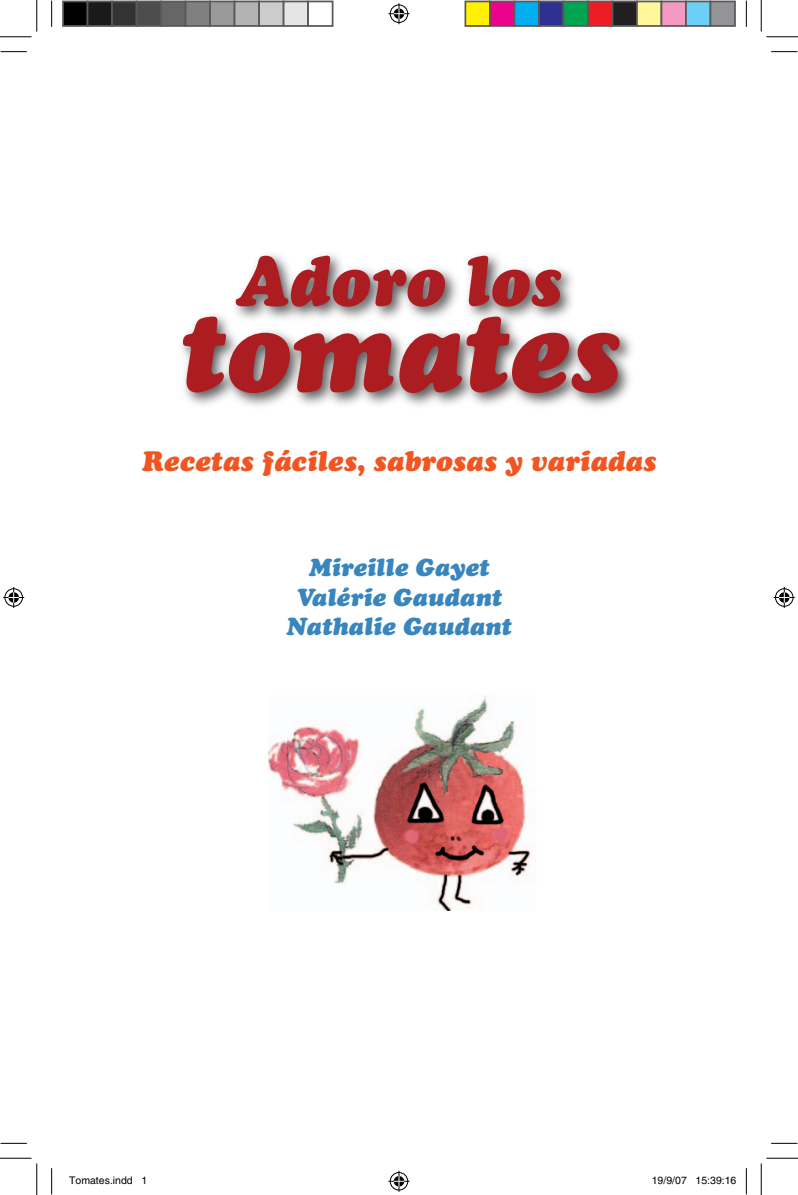
<style>
.page{position:relative;width:798px;height:1195px;background:#fff}
.page>*{position:absolute;margin:0;border:0;box-sizing:border-box;transform-origin:0 0}
.t1{font:italic 900 113.75px "Cooper";color:#ac1d21;scale:.94 1}
.t2{font:italic 900 70px "Cooper";color:#ac1d21;scale:.94 1}
.t3{font:italic 900 28px "Cooper";color:#f15622}
.t4{font:italic 900 24.5px/29.4px "Cooper";color:#3886bd;text-align:center}
.t5{font:10.5px "Helvetica";color:#000}
</style>
<div class="page">
<div style="left:175px;top:248px;width:462px;height:163px;background:#231f20;opacity:.75"></div>
<img style="left:268px;top:696px;width:263px;height:215px">
<svg style="left:1px;top:51px;width:26px;height:1px"></svg>
<svg style="left:771px;top:51px;width:26px;height:1px"></svg>
<svg style="left:1px;top:1143px;width:26px;height:1px"></svg>
<svg style="left:771px;top:1143px;width:26px;height:1px"></svg>
<svg style="left:51px;top:1px;width:1px;height:26px"></svg>
<svg style="left:51px;top:1168px;width:1px;height:26px"></svg>
<svg style="left:746px;top:1px;width:1px;height:26px"></svg>
<svg style="left:746px;top:1168px;width:1px;height:26px"></svg>
<hr style="left:0;top:36px;width:32px;height:1px;background:#000">
<hr style="left:766px;top:36px;width:32px;height:1px;background:#000">
<hr style="left:0;top:1158px;width:32px;height:1px;background:#000">
<hr style="left:766px;top:1158px;width:32px;height:1px;background:#000">
<hr style="left:36px;top:0;width:1px;height:31px;background:#000">
<hr style="left:36px;top:1163px;width:1px;height:32px;background:#000">
<hr style="left:761px;top:0;width:1px;height:31px;background:#000">
<hr style="left:761px;top:1163px;width:1px;height:32px;background:#000">
<svg style="left:388px;top:3px;width:21px;height:21px"></svg>
<svg style="left:388px;top:1170px;width:21px;height:21px"></svg>
<svg style="left:3px;top:587px;width:21px;height:21px"></svg>
<svg style="left:774px;top:587px;width:21px;height:21px"></svg>
<div style="left:63px;top:1px;width:25px;height:25px;background:#000"></div>
<div style="left:62px;top:1px;width:26px;height:26px;border:2px solid #595959"></div>
<div style="left:88px;top:1px;width:24px;height:25px;background:#1a1a1a"></div>
<div style="left:87px;top:1px;width:26px;height:26px;border:2px solid #595959"></div>
<div style="left:112px;top:1px;width:25px;height:25px;background:#333"></div>
<div style="left:111px;top:1px;width:26px;height:26px;border:2px solid #595959"></div>
<div style="left:137px;top:1px;width:24px;height:25px;background:#4d4d4d"></div>
<div style="left:136px;top:1px;width:26px;height:26px;border:2px solid #595959"></div>
<div style="left:161px;top:1px;width:25px;height:25px;background:#666"></div>
<div style="left:160px;top:1px;width:26px;height:26px;border:2px solid #595959"></div>
<div style="left:186px;top:1px;width:24px;height:25px;background:#808080"></div>
<div style="left:185px;top:1px;width:26px;height:26px;border:2px solid #595959"></div>
<div style="left:210px;top:1px;width:25px;height:25px;background:#999"></div>
<div style="left:209px;top:1px;width:26px;height:26px;border:2px solid #595959"></div>
<div style="left:235px;top:1px;width:24px;height:25px;background:#b3b3b3"></div>
<div style="left:234px;top:1px;width:26px;height:26px;border:2px solid #595959"></div>
<div style="left:259px;top:1px;width:25px;height:25px;background:#ccc"></div>
<div style="left:258px;top:1px;width:26px;height:26px;border:2px solid #595959"></div>
<div style="left:284px;top:1px;width:24px;height:25px;background:#e5e5e5"></div>
<div style="left:283px;top:1px;width:26px;height:26px;border:2px solid #595959"></div>
<div style="left:307px;top:1px;width:26px;height:26px;border:2px solid #595959"></div>
<div style="left:465px;top:1px;width:25px;height:25px;background:#fff101"></div>
<div style="left:464px;top:1px;width:27px;height:26px;border:2px solid #595959"></div>
<div style="left:490px;top:1px;width:24px;height:25px;background:#ed028c"></div>
<div style="left:489px;top:1px;width:26px;height:26px;border:2px solid #595959"></div>
<div style="left:514px;top:1px;width:25px;height:25px;background:#00aeef"></div>
<div style="left:513px;top:1px;width:27px;height:26px;border:2px solid #595959"></div>
<div style="left:539px;top:1px;width:24px;height:25px;background:#2e3092"></div>
<div style="left:538px;top:1px;width:26px;height:26px;border:2px solid #595959"></div>
<div style="left:563px;top:1px;width:25px;height:25px;background:#00a54f"></div>
<div style="left:562px;top:1px;width:27px;height:26px;border:2px solid #595959"></div>
<div style="left:588px;top:1px;width:24px;height:25px;background:#ee1d23"></div>
<div style="left:587px;top:1px;width:26px;height:26px;border:2px solid #595959"></div>
<div style="left:612px;top:1px;width:25px;height:25px;background:#231f20"></div>
<div style="left:611px;top:1px;width:27px;height:26px;border:2px solid #595959"></div>
<div style="left:637px;top:1px;width:24px;height:25px;background:#fff79a"></div>
<div style="left:636px;top:1px;width:26px;height:26px;border:2px solid #595959"></div>
<div style="left:661px;top:1px;width:25px;height:25px;background:#f499c2"></div>
<div style="left:660px;top:1px;width:27px;height:26px;border:2px solid #595959"></div>
<div style="left:686px;top:1px;width:24px;height:25px;background:#6bcff6"></div>
<div style="left:685px;top:1px;width:26px;height:26px;border:2px solid #595959"></div>
<div style="left:710px;top:1px;width:25px;height:25px;background:#939598"></div>
<div style="left:709px;top:1px;width:27px;height:26px;border:2px solid #595959"></div>
<h2 class="t2" style="left:237px;top:238px;width:346px">Adoro los</h2>
<h1 class="t1" style="left:179px;top:281px;width:470px">tomates</h1>
<p class="t3" style="left:142px;top:444px;width:516px">Recetas fáciles, sabrosas y variadas</p>
<p class="t4" style="left:286px;top:553px;width:227px">Mireille Gayet<br>Valérie Gaudant<br>Nathalie Gaudant</p>
<p class="t5" style="left:69px;top:1174px;width:80px">Tomates.indd 1</p>
<p class="t5" style="left:652px;top:1174px;width:86px">19/9/07 15:39:16</p>
</div>
